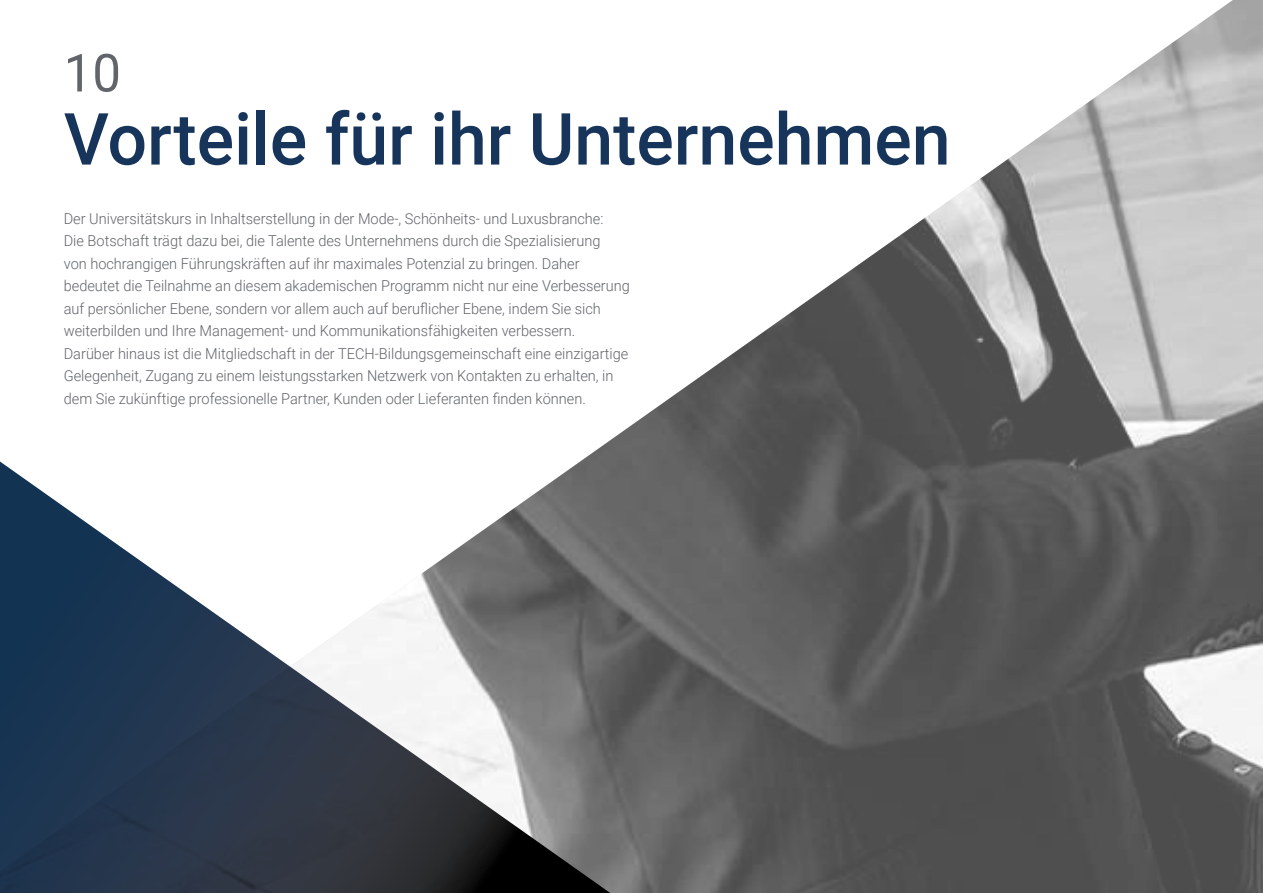
<style>
.page{position:relative;width:1263px;height:893px;background:#fff}
.page>*{position:absolute;margin:0;border:0;box-sizing:border-box;transform-origin:0 0}
.t1{font:500 72px "Roboto";color:#17355b}
.t2{font:52.5px "Roboto";color:#61646a}
.t3{font:300 15px/22.5px "Roboto";color:#61646a}
</style>
<div class="page">
<img style="left:602px;top:0;width:661px;height:893px">
<svg style="left:0;top:446px;width:640px;height:447px"></svg>
<h2 class="t2" style="left:64px;top:36px;width:59px">10</h2>
<h1 class="t1" style="left:64px;top:89px;width:888px">Vorteile für ihr Unternehmen</h1>
<p class="t3" style="left:64px;top:207px;width:568px">Der Universitätskurs in Inhaltserstellung in der Mode-, Schönheits- und Luxusbranche:<br>Die Botschaft trägt dazu bei, die Talente des Unternehmens durch die Spezialisierung<br>von hochrangigen Führungskräften auf ihr maximales Potenzial zu bringen. Daher bedeutet die Teilnahme an diesem akademischen Programm nicht nur eine Verbesserung auf persönlicher Ebene, sondern vor allem auch auf beruflicher Ebene, indem Sie sich weiterbilden und Ihre Management- und Kommunikationsfähigkeiten verbessern.<br>Darüber hinaus ist die Mitgliedschaft in der TECH-Bildungsgemeinschaft eine einzigartige Gelegenheit, Zugang zu einem leistungsstarken Netzwerk von Kontakten zu erhalten, in dem Sie zukünftige professionelle Partner, Kunden oder Lieferanten finden können.</p>
</div>
